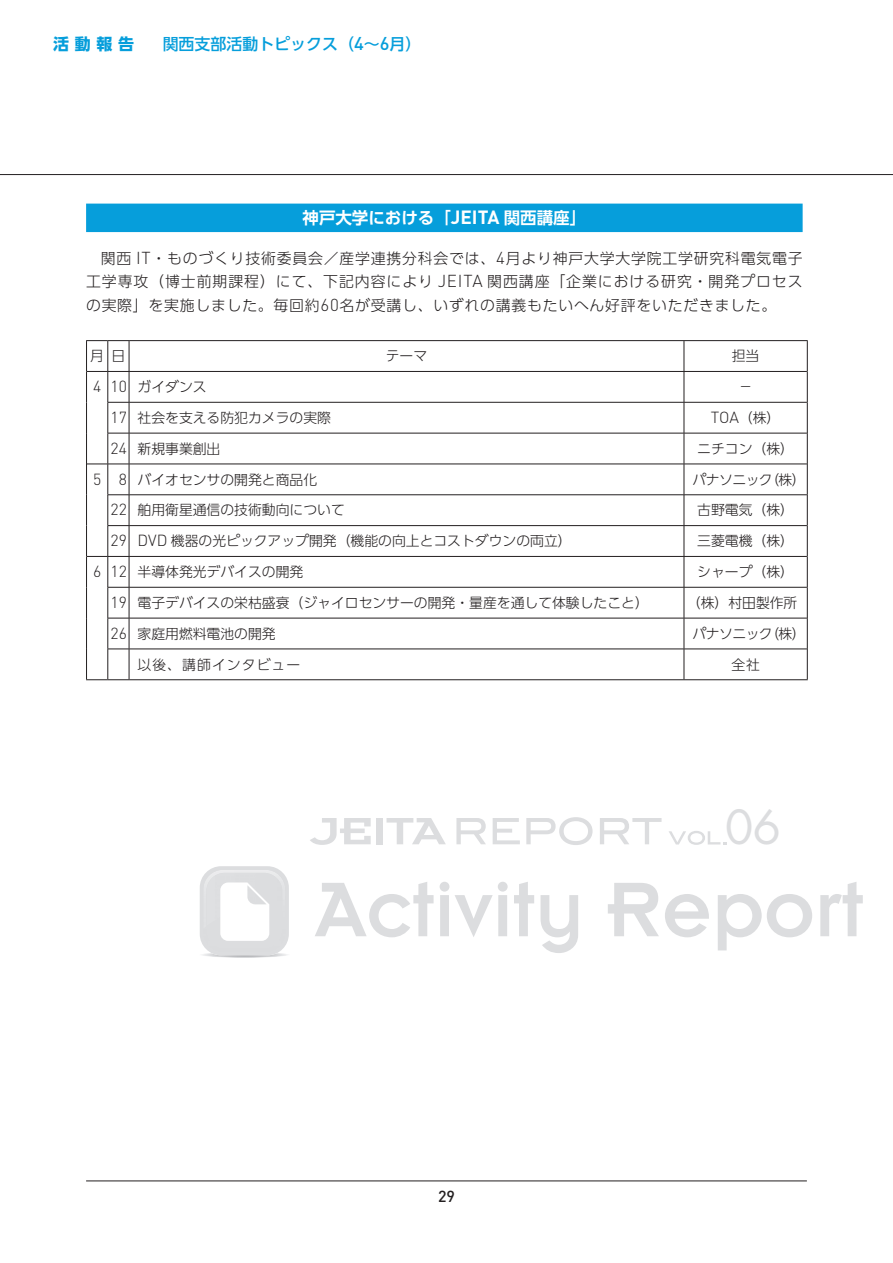
<style>
.page{position:relative;width:893px;height:1263px;background:#fff}
.page>*{position:absolute;margin:0;border:0;box-sizing:border-box;transform-origin:0 0}
.t1{font:85.05px "Insignia A";color:#dcdddf}
.t2{font:45.75px "Futura Std";color:#dcdddf}
.t3{font:16.5px "UD Shin Go Pro De Bold 90 pv RKSJ H";color:#fff}
.t4{font:15.9px "UD Shin Go Pro Medium 90 pv RKSJ H";color:#069edb}
.t5{font:300 15.9px "DIN";color:#231f20}
.t6{font:15.9px "UD Shin Go Pro Bold 90 pv RKSJ H";color:#069edb}
.t7{font:500 15.9px "DIN";color:#231f20}
.t8{font:14.85px/23.4px "UD Shin Go Pro Light 90 pv RKSJ H";letter-spacing:.05em;color:#231f20;text-align:justify}
.t9{font:13.8px "UD Shin Go Pro Light 90 pv RKSJ H";color:#231f20}
.t10{font:13.8px "UD Shin Go Pro Light 90 pv RKSJ H";letter-spacing:.075em;color:#231f20}
.s1{font-family:"DIN";font-weight:500;font-size:18.3px}
.s2{font-family:"DIN";font-weight:700;font-size:18.9px}
.s3{font-family:"DIN";font-weight:300;font-size:17.1px}
.s4{font-family:"DIN";font-weight:300;font-size:15.9px}
.s5{font-family:"UD Shin Go Pro Light 90 pv RKSJ H";font-weight:400;font-size:13.8px}
</style>
<div class="page">
<hr style="left:0;top:174px;width:893px;height:1px;background:#231f20">
<div style="left:86px;top:204px;width:717px;height:28px;background:#069edb"></div>
<hr style="left:684px;top:340px;width:124px;height:1px;background:#231f20">
<hr style="left:807px;top:341px;width:1px;height:30px;background:#231f20">
<hr style="left:807px;top:371px;width:1px;height:31px;background:#231f20">
<hr style="left:807px;top:402px;width:1px;height:31px;background:#231f20">
<hr style="left:807px;top:433px;width:1px;height:31px;background:#231f20">
<hr style="left:807px;top:464px;width:1px;height:31px;background:#231f20">
<hr style="left:807px;top:495px;width:1px;height:31px;background:#231f20">
<hr style="left:807px;top:526px;width:1px;height:30px;background:#231f20">
<hr style="left:807px;top:556px;width:1px;height:31px;background:#231f20">
<hr style="left:807px;top:587px;width:1px;height:31px;background:#231f20">
<hr style="left:807px;top:618px;width:1px;height:31px;background:#231f20">
<hr style="left:807px;top:649px;width:1px;height:30px;background:#231f20">
<svg style="left:86px;top:340px;width:721px;height:340px"></svg>
<hr style="left:129px;top:679px;width:555px;height:1px;background:#231f20">
<hr style="left:684px;top:679px;width:124px;height:1px;background:#231f20">
<svg style="left:198px;top:952px;width:92px;height:6px"></svg>
<div style="left:200px;top:866px;width:89px;height:89px;background:#dcdddf;border-radius:21px"></div>
<svg style="left:223px;top:955px;width:43px;height:3px"></svg>
<img style="left:203px;top:870px;width:82px;height:58px">
<svg style="left:220px;top:882px;width:49px;height:59px"></svg>
<svg style="left:310px;top:818px;width:61px;height:27px"></svg>
<div style="left:376px;top:818px;width:7px;height:26px;background:#dcdddf"></div>
<svg style="left:387px;top:818px;width:59px;height:26px"></svg>
<svg style="left:456px;top:818px;width:30px;height:26px"></svg>
<svg style="left:493px;top:818px;width:27px;height:26px"></svg>
<svg style="left:526px;top:817px;width:66px;height:28px"></svg>
<svg style="left:600px;top:818px;width:62px;height:26px"></svg>
<svg style="left:669px;top:831px;width:57px;height:14px"></svg>
<hr style="left:86px;top:1181px;width:721px;height:1px;background:#231f20">
<p class="t6" style="left:53px;top:38px;width:82px">活動報告</p>
<p class="t4" style="left:163px;top:38px;width:260px">関西支部活動トピックス（<span class="s1">4</span>～<span class="s1">6</span>月）</p>
<p class="t3" style="left:303px;top:212px;width:285px">神戸大学における「<span class="s2">JEITA</span> 関西講座」</p>
<p class="t8" style="left:86px;top:249px;width:718px;text-indent:15px">関西 <span class="s3">IT</span>・ものづくり技術委員会／産学連携分科会では、<span class="s3">4</span>月より神戸大学大学院工学研究科電気電子工学専攻（博士前期課程）にて、下記内容により <span class="s3">JEITA</span> 関西講座「企業における研究・開発プロセスの実際」を実施しました。毎回約<span class="s3">60</span>名が受講し、いずれの講義もたいへん好評をいただきました。</p>
<p class="t9" style="left:90px;top:351px;width:37px">月日</p>
<p class="t9" style="left:386px;top:351px;width:43px">テーマ</p>
<p class="t9" style="left:732px;top:351px;width:29px">担当</p>
<p class="t9" style="left:93px;top:382px;width:115px"><span class="s4">4 10</span> ガイダンス</p>
<p class="t9" style="left:739px;top:382px;width:15px">－</p>
<p class="t9" style="left:111px;top:413px;width:222px"><span class="s4">17</span> 社会を支える防犯カメラの実際</p>
<p class="t5" style="left:711px;top:412px;width:71px">TOA<span class="s5">（株）</span></p>
<p class="t9" style="left:111px;top:443px;width:111px"><span class="s4">24</span> 新規事業創出</p>
<p class="t9" style="left:697px;top:443px;width:98px">ニチコン（株）</p>
<p class="t9" style="left:93px;top:474px;width:226px"><span class="s4">5 8</span> バイオセンサの開発と商品化</p>
<p class="t9" style="left:692px;top:474px;width:115px">パナソニック（株）</p>
<p class="t9" style="left:111px;top:505px;width:236px"><span class="s4">22</span> 舶用衛星通信の技術動向について</p>
<p class="t9" style="left:697px;top:505px;width:98px">古野電気（株）</p>
<p class="t9" style="left:111px;top:536px;width:463px"><span class="s4">29 DVD</span> 機器の光ピックアップ開発（機能の向上とコストダウンの両立）</p>
<p class="t9" style="left:697px;top:536px;width:98px">三菱電機（株）</p>
<p class="t9" style="left:93px;top:567px;width:212px"><span class="s4">6 12</span> 半導体発光デバイスの開発</p>
<p class="t9" style="left:697px;top:567px;width:98px">シャープ（株）</p>
<p class="t9" style="left:111px;top:597px;width:540px"><span class="s4">19</span> 電子デバイスの栄枯盛衰（ジャイロセンサーの開発・量産を通して体験したこと）</p>
<p class="t9" style="left:687px;top:597px;width:112px">（株）村田製作所</p>
<p class="t9" style="left:111px;top:628px;width:167px"><span class="s4">26</span> 家庭用燃料電池の開発</p>
<p class="t9" style="left:692px;top:628px;width:115px">パナソニック（株）</p>
<p class="t10" style="left:113px;top:659px;width:189px">　 以後、講師インタビュー</p>
<p class="t9" style="left:731px;top:659px;width:30px">全社</p>
<h2 class="t2" style="left:725px;top:801px;width:57px">06</h2>
<h1 class="t1" style="left:315px;top:883px;width:550px">Activity Report</h1>
<p class="t7" style="left:438px;top:1190px;width:18px">29</p>
</div>
